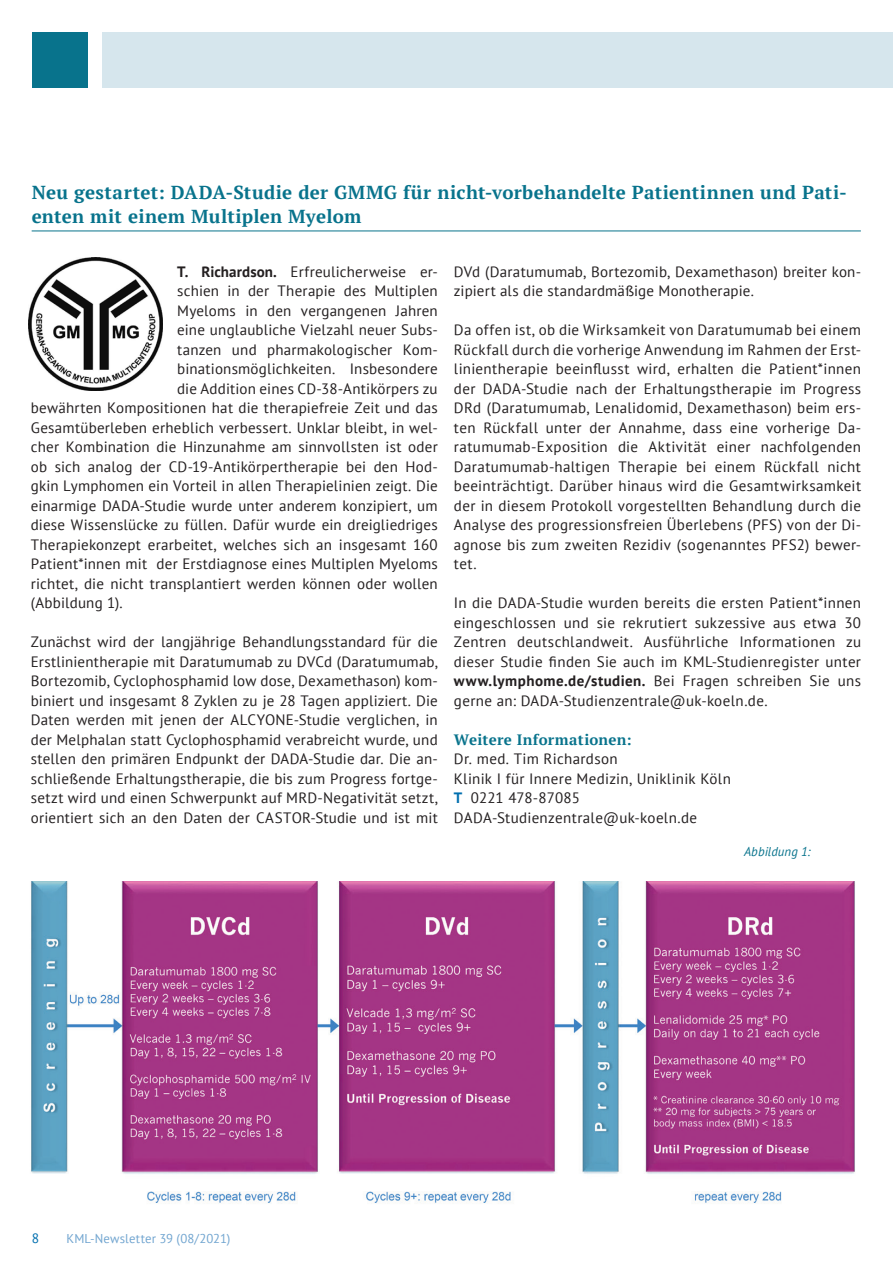
<style>
.page{position:relative;width:893px;height:1263px;background:#fff}
.page>*{position:absolute;margin:0;border:0;box-sizing:border-box;transform-origin:0 0}
.Überschriften_mit_Li{font:700 18.75px/24px "PT Serif";letter-spacing:.015em;color:#08738c}
.NL_BODY_MIT__Einzug{font:15px/19.5px "PT Sans";letter-spacing:.015em;color:#231f20;text-align:justify}
.Weitere_Informatione{font:700 15px "PT Serif";letter-spacing:.015em;color:#08738c}
.t1{font:13.5px "PT Sans";color:#006faf}
.t2{font:12.75px "PT Sans";letter-spacing:.015em;color:#71a5d0}
.NL_BODY_MIT__Einzug-2{font:italic 12.75px "PT Sans";letter-spacing:.005em;color:#08738c}
.s1{font-weight:700}
.s2{font-weight:700;color:#006faf}
</style>
<div class="page">
<div style="left:102px;top:32px;width:791px;height:55px;background:#d6e6ed"></div>
<div style="left:32px;top:32px;width:55px;height:55px;background:#08738c"></div>
<hr style="left:32px;top:231px;width:829px;height:1px;background:#08738c">
<img style="left:29px;top:257px;width:133px;height:134px">
<img style="left:31px;top:881px;width:824px;height:323px">
<p class="Überschriften_mit_Li" style="left:32px;top:180px;width:817px">Neu gestartet: DADA-Studie der GMMG für nicht-vorbehandelte Patientinnen und Pati&shy;enten mit einem Multiplen Myelom</p>
<p class="NL_BODY_MIT__Einzug" style="left:177px;top:261px;width:262px"><span class="s1">T. Richardson.</span> Erfreulicherweise er-</p>
<p class="NL_BODY_MIT__Einzug" style="left:177px;top:281px;width:262px">schien in der Therapie des Multiplen</p>
<p class="NL_BODY_MIT__Einzug" style="left:177px;top:300px;width:262px">Myeloms in den vergangenen Jahren</p>
<p class="NL_BODY_MIT__Einzug" style="left:177px;top:320px;width:262px">eine unglaubliche Vielzahl neuer Subs-</p>
<p class="NL_BODY_MIT__Einzug" style="left:177px;top:339px;width:262px">tanzen und pharmakologischer Kom-</p>
<p class="NL_BODY_MIT__Einzug" style="left:177px;top:359px;width:262px">binationsmöglichkeiten. Insbesondere</p>
<p class="NL_BODY_MIT__Einzug" style="left:177px;top:378px;width:262px">die Addition eines CD-38-Antikörpers zu</p>
<p class="NL_BODY_MIT__Einzug" style="left:31px;top:398px;width:408px">bewährten Kompositionen hat die therapiefreie Zeit und das</p>
<p class="NL_BODY_MIT__Einzug" style="left:31px;top:417px;width:408px">Gesamtüberleben erheblich verbessert. Unklar bleibt, in wel-</p>
<p class="NL_BODY_MIT__Einzug" style="left:31px;top:437px;width:408px">cher Kombination die Hinzunahme am sinnvollsten ist oder</p>
<p class="NL_BODY_MIT__Einzug" style="left:31px;top:456px;width:408px">ob sich analog der CD-19-Antikörpertherapie bei den Hod-</p>
<p class="NL_BODY_MIT__Einzug" style="left:31px;top:476px;width:408px">gkin Lymphomen ein Vorteil in allen Therapielinien zeigt. Die</p>
<p class="NL_BODY_MIT__Einzug" style="left:31px;top:495px;width:408px">einarmige DADA-Studie wurde unter anderem konzipiert, um</p>
<p class="NL_BODY_MIT__Einzug" style="left:31px;top:515px;width:408px">diese Wissenslücke zu füllen. Dafür wurde ein dreigliedriges</p>
<p class="NL_BODY_MIT__Einzug" style="left:31px;top:534px;width:408px">Therapiekonzept erarbeitet, welches sich an insgesamt 160</p>
<p class="NL_BODY_MIT__Einzug" style="left:31px;top:554px;width:408px">Patient*innen mit der Erstdiagnose eines Multiplen Myeloms</p>
<p class="NL_BODY_MIT__Einzug" style="left:31px;top:573px;width:408px">richtet, die nicht transplantiert werden können oder wollen</p>
<p class="NL_BODY_MIT__Einzug" style="left:31px;top:593px;width:93px">(Abbildung 1).</p>
<p class="NL_BODY_MIT__Einzug" style="left:31px;top:632px;width:408px">Zunächst wird der langjährige Behandlungsstandard für die Erstlinientherapie mit Daratumumab zu DVCd (Daratumumab, Bortezomib, Cyclophosphamid low dose, Dexamethason) kom&shy;biniert und insgesamt 8 Zyklen zu je 28 Tagen appliziert. Die Daten werden mit jenen der ALCYONE-Studie verglichen, in der Melphalan statt Cyclophosphamid verabreicht wurde, und stellen den primären Endpunkt der DADA-Studie dar. Die an&shy;schließende Erhaltungstherapie, die bis zum Progress fortge&shy;setzt wird und einen Schwerpunkt auf MRD-Negativität setzt, orientiert sich an den Daten der CASTOR-Studie und ist mit</p>
<p class="NL_BODY_MIT__Einzug" style="left:454px;top:261px;width:409px">DVd (Daratumumab, Bortezomib, Dexamethason) breiter kon&shy;zipiert als die standardmäßige Monotherapie.</p>
<p class="NL_BODY_MIT__Einzug" style="left:454px;top:320px;width:409px">Da offen ist, ob die Wirksamkeit von Daratumumab bei einem Rückfall durch die vorherige Anwendung im Rahmen der Erst&shy;linientherapie beeinflusst wird, erhalten die Patient*innen der DADA-Studie nach der Erhaltungstherapie im Progress DRd (Daratumumab, Lenalidomid, Dexamethason) beim ers&shy;ten Rückfall unter der Annahme, dass eine vorherige Da&shy;ratumumab-Exposition die Aktivität einer nachfolgenden Daratumumab-haltigen Therapie bei einem Rückfall nicht beeinträchtigt. Darüber hinaus wird die Gesamtwirksamkeit der in diesem Protokoll vorgestellten Behandlung durch die Analyse des progressionsfreien Überlebens (PFS) von der Di&shy;agnose bis zum zweiten Rezidiv (sogenanntes PFS2) bewer&shy;tet.</p>
<p class="NL_BODY_MIT__Einzug" style="left:454px;top:593px;width:409px">In die DADA-Studie wurden bereits die ersten Patient*innen eingeschlossen und sie rekrutiert sukzessive aus etwa 30<br>Zentren deutschlandweit. Ausführliche Informationen zu dieser Studie finden Sie auch im KML-Studienregister unter <span class="s1">www.lymphome.de/studien.</span> Bei Fragen schreiben Sie uns gerne an: DADA-Studienzentrale@uk-koeln.de.</p>
<p class="Weitere_Informatione" style="left:454px;top:729px;width:179px">Weitere Informationen:</p>
<p class="NL_BODY_MIT__Einzug" style="left:454px;top:749px;width:165px">Dr. med. Tim Richardson</p>
<p class="NL_BODY_MIT__Einzug" style="left:454px;top:768px;width:279px">Klinik I für Innere Medizin, Uniklinik Köln</p>
<p class="NL_BODY_MIT__Einzug" style="left:454px;top:788px;width:127px"><span class="s2">T</span> 0221 478-87085</p>
<p class="NL_BODY_MIT__Einzug" style="left:454px;top:807px;width:245px">DADA-Studienzentrale@uk-koeln.de</p>
<p class="NL_BODY_MIT__Einzug-2" style="left:744px;top:843px;width:68px">Abbildung 1:</p>
<p class="t1" style="left:32px;top:1230px;width:9px">8</p>
<p class="t2" style="left:66px;top:1231px;width:166px">KML-Newsletter 39 (08/2021)</p>
</div>
